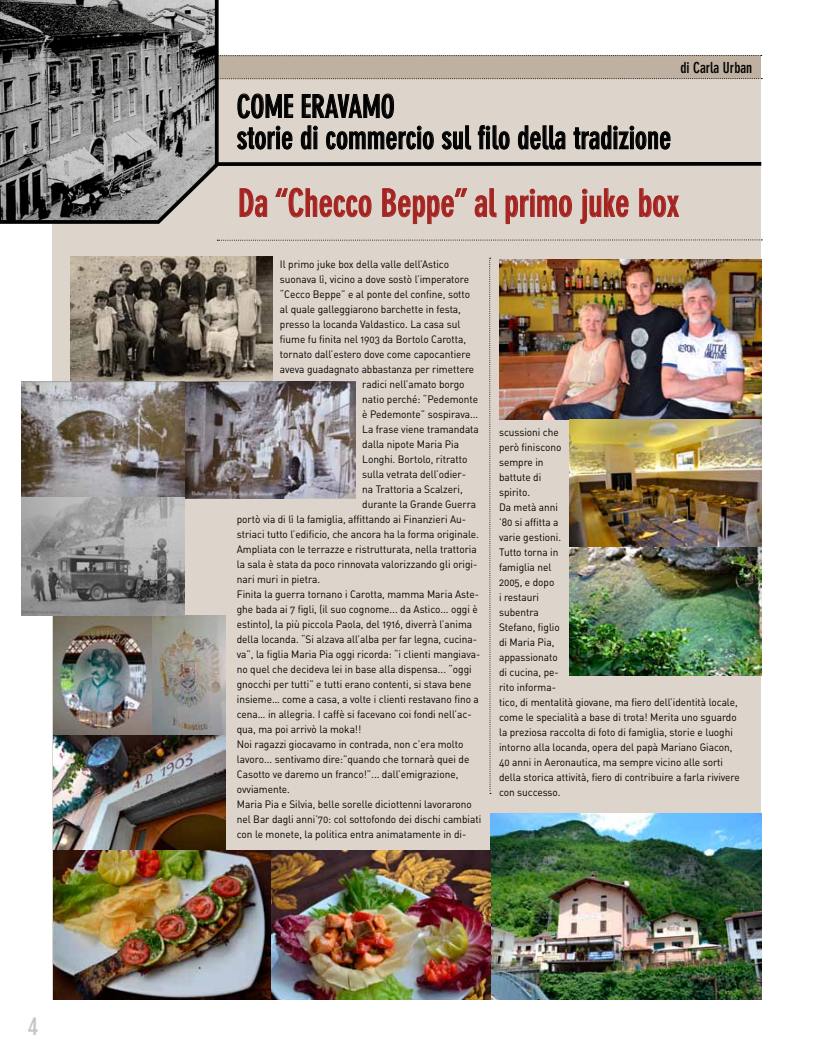
<style>
.page{position:relative;width:815px;height:1053px;background:#fff}
.page>*{position:absolute;margin:0;border:0;box-sizing:border-box;transform-origin:0 0}
.t1{font:700 condensed 37.5px "DIN Neuzeit Grotesk";letter-spacing:-.005em;color:#a42422;scale:.95 1}
.t2{font:700 condensed 31.25px/31.2px "DIN Neuzeit Grotesk";color:#000;scale:.95 1}
.t3{font:700 condensed 25px "DIN Neuzeit Grotesk";color:#c6c6c6}
.t4{font:700 condensed 15px "DIN Neuzeit Grotesk";color:#000}
.t5{font:10.62px/15px "DIN Regular Alternate";color:#000;scale:.95 1}
</style>
<div class="page">
<div style="left:53px;top:55px;width:708px;height:944px;background:#ddd5cb"></div>
<div style="left:53px;top:55px;width:708px;height:24px;background:#bfb1a1"></div>
<svg style="left:221px;top:162px;width:540px;height:4px;background:#0d0c0c"></svg>
<svg style="left:222px;top:55px;width:540px;height:1px"></svg>
<svg style="left:221px;top:78px;width:541px;height:1px"></svg>
<svg style="left:217px;top:239px;width:545px;height:2px"></svg>
<svg style="left:0;top:0;width:221px;height:226px;background:#757574"></svg>
<svg style="left:239px;top:188px;width:28px;height:29px"></svg>
<svg style="left:275px;top:187px;width:97px;height:30px"></svg>
<svg style="left:382px;top:188px;width:85px;height:36px"></svg>
<svg style="left:475px;top:188px;width:22px;height:29px"></svg>
<svg style="left:506px;top:189px;width:66px;height:35px"></svg>
<svg style="left:580px;top:188px;width:49px;height:36px"></svg>
<svg style="left:639px;top:188px;width:40px;height:29px"></svg>
<svg style="left:237px;top:93px;width:56px;height:26px"></svg>
<svg style="left:302px;top:93px;width:92px;height:26px"></svg>
<svg style="left:237px;top:126px;width:56px;height:24px"></svg>
<svg style="left:301px;top:125px;width:16px;height:25px"></svg>
<svg style="left:326px;top:126px;width:108px;height:24px"></svg>
<svg style="left:442px;top:125px;width:29px;height:25px"></svg>
<svg style="left:478px;top:125px;width:32px;height:25px"></svg>
<svg style="left:518px;top:125px;width:48px;height:25px"></svg>
<svg style="left:573px;top:125px;width:98px;height:25px"></svg>
<img style="left:491px;top:813px;width:271px;height:186px">
<img style="left:499px;top:259px;width:263px;height:161px">
<img style="left:569px;top:419px;width:193px;height:257px">
<img style="left:53px;top:615px;width:172px;height:120px">
<img style="left:71px;top:256px;width:202px;height:125px">
<img style="left:53px;top:735px;width:172px;height:115px">
<img style="left:53px;top:850px;width:437px;height:149px">
<svg style="left:489px;top:258px;width:2px;height:535px"></svg>
<img style="left:21px;top:381px;width:334px;height:117px">
<img style="left:21px;top:497px;width:164px;height:118px">
<h3 class="t3" style="left:28px;top:1011px;width:12px">4</h3>
<h2 class="t2" style="left:237px;top:91px;width:459px">come eravamo<br>storie di commercio sul filo della tradizione</h2>
<h3 class="t4" style="left:680px;top:59px;width:74px">di Carla Urban</h3>
<h1 class="t1" style="left:238px;top:181px;width:466px">Da “Checco Beppe” al primo juke box</h1>
<p class="t5" style="left:280px;top:256px;width:179px">Il primo juke box della valle dell’Astico</p>
<p class="t5" style="left:280px;top:271px;width:201px">suonava lì, vicino a dove sostò l’imperatore</p>
<p class="t5" style="left:280px;top:286px;width:202px">“Cecco Beppe” e al ponte del confine, sotto</p>
<p class="t5" style="left:280px;top:301px;width:192px">al quale galleggiarono barchette in festa,</p>
<p class="t5" style="left:280px;top:316px;width:191px">presso la locanda Valdastico. La casa sul</p>
<p class="t5" style="left:280px;top:331px;width:197px">fiume fu finita nel 1903 da Bortolo Carotta,</p>
<p class="t5" style="left:280px;top:346px;width:202px">tornato dall’estero dove come capocantiere</p>
<p class="t5" style="left:280px;top:361px;width:206px">aveva guadagnato abbastanza per rimettere</p>
<p class="t5" style="left:362px;top:376px;width:109px">radici nell’amato borgo</p>
<p class="t5" style="left:362px;top:391px;width:123px">natio perché: “Pedemonte</p>
<p class="t5" style="left:362px;top:406px;width:124px">è Pedemonte” sospirava...</p>
<p class="t5" style="left:362px;top:421px;width:124px">La frase viene tramandata</p>
<p class="t5" style="left:362px;top:436px;width:103px">dalla nipote Maria Pia</p>
<p class="t5" style="left:362px;top:451px;width:112px">Longhi. Bortolo, ritratto</p>
<p class="t5" style="left:362px;top:466px;width:111px">sulla vetrata dell’odier-</p>
<p class="t5" style="left:362px;top:481px;width:107px">na Trattoria a Scalzeri,</p>
<p class="t5" style="left:362px;top:496px;width:122px">durante la Grande Guerra</p>
<p class="t5" style="left:237px;top:511px;width:243px">portò via di lì la famiglia, affittando ai Finanzieri Au-</p>
<p class="t5" style="left:237px;top:526px;width:256px">striaci tutto l’edificio, che ancora ha la forma originale.</p>
<p class="t5" style="left:237px;top:541px;width:254px">Ampliata con le terrazze e ristrutturata, nella trattoria</p>
<p class="t5" style="left:237px;top:556px;width:255px">la sala è stata da poco rinnovata valorizzando gli origi-</p>
<p class="t5" style="left:237px;top:571px;width:89px">nari muri in pietra.</p>
<p class="t5" style="left:237px;top:586px;width:256px">Finita la guerra tornano i Carotta, mamma Maria Aste-</p>
<p class="t5" style="left:237px;top:601px;width:255px">ghe bada ai 7 figli, (il suo cognome... da Astico... oggi è</p>
<p class="t5" style="left:237px;top:616px;width:249px">estinto), la più piccola Paola, del 1916, diverrà l’anima</p>
<p class="t5" style="left:237px;top:631px;width:254px">della locanda. “Si alzava all’alba per far legna, cucina-</p>
<p class="t5" style="left:237px;top:646px;width:258px">va”, la figlia Maria Pia oggi ricorda: “i clienti mangiava-</p>
<p class="t5" style="left:237px;top:661px;width:249px">no quel che decideva lei in base alla dispensa... “oggi</p>
<p class="t5" style="left:237px;top:676px;width:248px">gnocchi per tutti” e tutti erano contenti, si stava bene</p>
<p class="t5" style="left:237px;top:691px;width:256px">insieme… come a casa, a volte i clienti restavano fino a</p>
<p class="t5" style="left:237px;top:706px;width:249px">cena… in allegria. I caffè si facevano coi fondi nell’ac-</p>
<p class="t5" style="left:237px;top:721px;width:133px">qua, ma poi arrivò la moka!!</p>
<p class="t5" style="left:237px;top:736px;width:240px">Noi ragazzi giocavamo in contrada, non c’era molto</p>
<p class="t5" style="left:237px;top:751px;width:246px">lavoro... sentivamo dire:”quando che tornarà quei de</p>
<p class="t5" style="left:237px;top:766px;width:235px">Casotto ve daremo un franco!”... dall’emigrazione,</p>
<p class="t5" style="left:237px;top:781px;width:57px">ovviamente.</p>
<p class="t5" style="left:237px;top:796px;width:249px">Maria Pia e Silvia, belle sorelle diciottenni lavorarono</p>
<p class="t5" style="left:237px;top:811px;width:259px">nel Bar dagli anni’70: col sottofondo dei dischi cambiati</p>
<p class="t5" style="left:237px;top:826px;width:243px">con le monete, la politica entra animatamente in di-</p>
<p class="t5" style="left:499px;top:424px;width:255px">scussioni che<br>però finiscono<br>sempre in<br>battute di<br>spirito.<br>Da metà anni<br>’80 si affitta a<br>varie gestioni.<br>Tutto torna in<br>famiglia nel<br>2005, e dopo<br>i restauri<br>subentra<br>Stefano, figlio<br>di Maria Pia,<br>appassionato<br>di cucina, pe-<br>rito informa-<br>tico, di mentalità giovane, ma fiero dell’identità locale, come le specialità a base di trota! Merita uno sguardo la preziosa raccolta di foto di famiglia, storie e luoghi intorno alla locanda, opera del papà Mariano Giacon,<br>40 anni in Aeronautica, ma sempre vicino alle sorti della storica attività, fiero di contribuire a farla rivivere con successo.</p>
</div>
